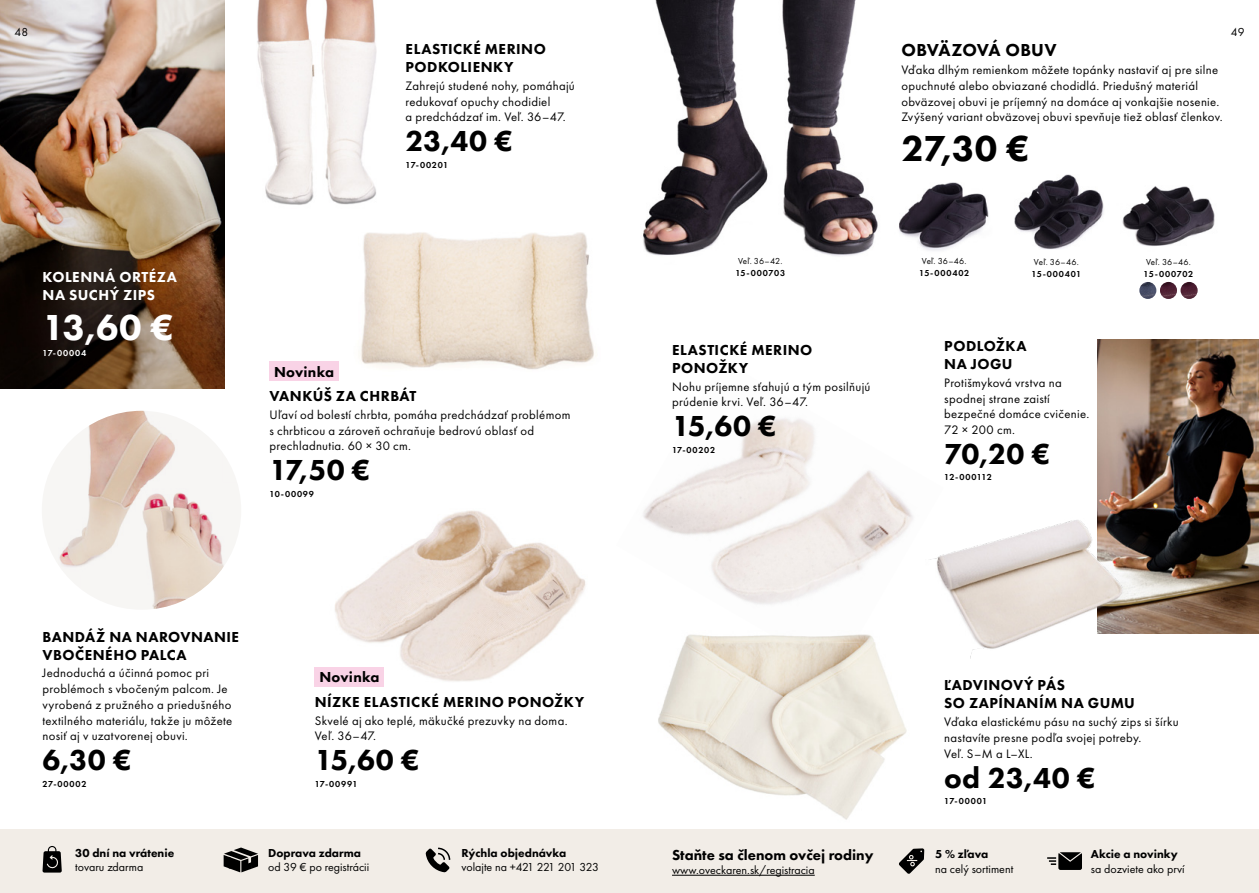
<style>
.page{position:relative;width:1259px;height:893px;background:#fff}
.page>*{position:absolute;margin:0;border:0;box-sizing:border-box;transform-origin:0 0}
.t1{font:800 37.5px "Futura PT";color:#fff}
.t2{font:800 37.5px "Futura PT";color:#000}
.t3{font:800 30px "Futura PT";letter-spacing:.01em;color:#000}
.t4{font:800 18px "Futura PT";letter-spacing:.005em;color:#000}
.t5{font:800 15px/18px "Futura PT";letter-spacing:.03em;color:#000}
.t6{font:800 15px "Futura PT";color:#000}
.t7{font:800 15px/18px "Futura PT";letter-spacing:.03em;color:#fff}
.t8{font:12.75px/15.8px "Futura PT";letter-spacing:.025em;color:#000}
.t9{font:12px "Futura PT";color:#000}
.t10{font:800 12px "Futura PT";color:#000}
.t11{font:12px "Futura PT";letter-spacing:-.025em;color:#000}
.t12{font:12px "Futura PT";color:#000}
.t13{font:600 9px "Futura PT";letter-spacing:.085em;color:#000}
.t14{font:9px "Futura PT";letter-spacing:.005em;color:#000}
.t15{font:600 9px "Futura PT";letter-spacing:.025em;color:#000}
.t16{font:600 9px "Futura PT";letter-spacing:.105em;color:#fff}
</style>
<div class="page">
<div style="left:0;top:829px;width:1259px;height:64px;background:#f2ede7"></div>
<svg style="left:43px;top:846px;width:19px;height:27px"></svg>
<svg style="left:426px;top:847px;width:25px;height:25px"></svg>
<svg style="left:224px;top:847px;width:34px;height:25px"></svg>
<hr style="left:672px;top:875px;width:142px;height:1px;background:#000">
<svg style="left:1047px;top:852px;width:35px;height:18px"></svg>
<svg style="left:899px;top:848px;width:25px;height:26px"></svg>
<img style="left:257px;top:0;width:120px;height:205px">
<img style="left:643px;top:418px;width:270px;height:186px">
<img style="left:1097px;top:340px;width:162px;height:294px">
<img style="left:930px;top:513px;width:201px;height:146px">
<img style="left:335px;top:510px;width:251px;height:172px">
<img style="left:361px;top:232px;width:233px;height:138px">
<img style="left:658px;top:614px;width:293px;height:206px">
<img style="left:643px;top:0;width:235px;height:256px">
<img style="left:1122px;top:186px;width:93px;height:60px">
<img style="left:1014px;top:174px;width:90px;height:75px">
<img style="left:899px;top:182px;width:90px;height:69px">
<img style="left:0;top:0;width:224px;height:389px">
<svg style="left:42px;top:411px;width:199px;height:199px;fill:#f5f4f2"></svg>
<div style="left:315px;top:667px;width:69px;height:20px;background:#f9d3e6"></div>
<div style="left:269px;top:361px;width:70px;height:20px;background:#f9d3e6"></div>
<img style="left:1139px;top:282px;width:17px;height:17px;border-radius:9px">
<img style="left:1160px;top:282px;width:17px;height:17px;border-radius:9px">
<img style="left:1180px;top:282px;width:17px;height:17px;border-radius:9px">
<p class="t12" style="left:14px;top:25px;width:15px">48</p>
<p class="t12" style="left:1230px;top:25px;width:15px">49</p>
<p class="t7" style="left:43px;top:268px;width:136px">KOLENNÁ ORTÉZA<br>NA SUCHÝ ZIPS</p>
<h1 class="t1" style="left:43px;top:304px;width:133px">13,60 €</h1>
<p class="t16" style="left:43px;top:347px;width:45px">17-00004</p>
<p class="t5" style="left:405px;top:40px;width:142px">ELASTICKÉ MERINO<br>PODKOLIENKY</p>
<p class="t8" style="left:405px;top:78px;width:171px">Zahrejú studené nohy, pomáhajú redukovať opuchy chodidiel<br>a predchádzať im. Veľ. 36–47.</p>
<h2 class="t3" style="left:405px;top:123px;width:109px">23,40 €</h2>
<p class="t13" style="left:405px;top:159px;width:44px">17-00201</p>
<p class="t5" style="left:269px;top:359px;width:149px;line-height:24.3px;text-indent:5px">Novinka<br>VANKÚŠ ZA CHRBÁT</p>
<p class="t8" style="left:269px;top:407px;width:302px">Uľaví od bolestí chrbta, pomáha predchádzať problémom s chrbticou a zároveň ochraňuje bedrovú oblasť od prechladnutia. 60 × 30 cm.</p>
<h2 class="t3" style="left:269px;top:451px;width:102px">17,50 €</h2>
<p class="t13" style="left:269px;top:488px;width:46px">10-00099</p>
<p class="t5" style="left:43px;top:627px;width:198px">BANDÁŽ NA NAROVNANIE<br>VBOČENÉHO PALCA</p>
<p class="t8" style="left:43px;top:665px;width:191px">Jednoduchá a účinná pomoc pri problémoch s vbočeným palcom. Je vyrobená z pružného a priedušného textilného materiálu, takže ju môžete nosiť aj v uzatvorenej obuvi.</p>
<h2 class="t3" style="left:43px;top:742px;width:90px">6,30 €</h2>
<p class="t13" style="left:43px;top:778px;width:46px">27-00002</p>
<p class="t10" style="left:75px;top:845px;width:101px">30 dní na vrátenie</p>
<p class="t9" style="left:75px;top:860px;width:70px">tovaru zdarma</p>
<p class="t5" style="left:315px;top:665px;width:271px;line-height:24.3px;text-indent:5px">Novinka<br>NÍZKE ELASTICKÉ MERINO PONOŽKY</p>
<p class="t8" style="left:315px;top:712px;width:254px">Skvelé aj ako teplé, mäkučké prezuvky na doma.<br>Veľ. 36–47.</p>
<h2 class="t3" style="left:315px;top:742px;width:106px">15,60 €</h2>
<p class="t13" style="left:315px;top:778px;width:44px">17-00991</p>
<p class="t10" style="left:268px;top:845px;width:94px">Doprava zdarma</p>
<p class="t9" style="left:268px;top:860px;width:103px">od 39 € po registrácii</p>
<p class="t10" style="left:461px;top:845px;width:106px">Rýchla objednávka</p>
<p class="t11" style="left:461px;top:860px;width:139px">volajte na +421 221 201 323</p>
<h3 class="t4" style="left:901px;top:39px;width:157px">OBVÄZOVÁ OBUV</h3>
<p class="t8" style="left:901px;top:62px;width:323px">Vďaka dlhým remienkom môžete topánky nastaviť aj pre silne opuchnuté alebo obviazané chodidlá. Priedušný materiál obväzovej obuvi je príjemný na domáce aj vonkajšie nosenie.<br>Zvýšený variant obväzovej obuvi spevňuje tiež oblasť členkov.</p>
<h1 class="t2" style="left:901px;top:125px;width:129px">27,30 €</h1>
<p class="t14" style="left:738px;top:256px;width:46px">Veľ. 36–42.</p>
<p class="t13" style="left:735px;top:268px;width:51px">15-000703</p>
<p class="t5" style="left:672px;top:341px;width:142px">ELASTICKÉ MERINO<br>PONOŽKY</p>
<p class="t8" style="left:672px;top:378px;width:200px">Nohu príjemne sťahujú a tým posilňujú prúdenie krvi. Veľ. 36–47.</p>
<h2 class="t3" style="left:672px;top:408px;width:106px">15,60 €</h2>
<p class="t13" style="left:672px;top:444px;width:45px">17-00202</p>
<p class="t14" style="left:922px;top:256px;width:46px">Veľ. 36–46.</p>
<p class="t13" style="left:919px;top:268px;width:52px">15-000402</p>
<p class="t14" style="left:1034px;top:256px;width:46px">Veľ. 36–46.</p>
<p class="t13" style="left:1031px;top:268px;width:51px">15-000401</p>
<p class="t5" style="left:944px;top:337px;width:84px">PODLOŽKA<br>NA JOGU</p>
<p class="t8" style="left:944px;top:375px;width:147px">Protišmyková vrstva na spodnej strane zaistí bezpečné domáce cvičenie.<br>72 × 200 cm.</p>
<h2 class="t3" style="left:944px;top:435px;width:107px">70,20 €</h2>
<p class="t15" style="left:944px;top:472px;width:49px">12-000112</p>
<p class="t14" style="left:1146px;top:256px;width:46px">Veľ. 36–46.</p>
<p class="t13" style="left:1143px;top:268px;width:51px">15-000702</p>
<p class="t6" style="left:672px;top:845px;width:203px">Staňte sa členom ovčej rodiny</p>
<p class="t9" style="left:672px;top:863px;width:144px">www.oveckaren.sk/registracia</p>
<p class="t5" style="left:944px;top:676px;width:192px">ĽADVINOVÝ PÁS<br>SO ZAPÍNANÍM NA GUMU</p>
<p class="t8" style="left:944px;top:714px;width:236px">Vďaka elastickému pásu na suchý zips si šírku nastavíte presne podľa svojej potreby.<br>Veľ. S–M a L–XL.</p>
<h2 class="t3" style="left:944px;top:759px;width:153px">od 23,40 €</h2>
<p class="t13" style="left:944px;top:795px;width:45px">17-00001</p>
<p class="t10" style="left:935px;top:847px;width:55px">5 % zľava</p>
<p class="t9" style="left:935px;top:862px;width:80px">na celý sortiment</p>
<p class="t10" style="left:1091px;top:847px;width:89px">Akcie a novinky</p>
<p class="t9" style="left:1091px;top:862px;width:95px">sa dozviete ako prví</p>
</div>
